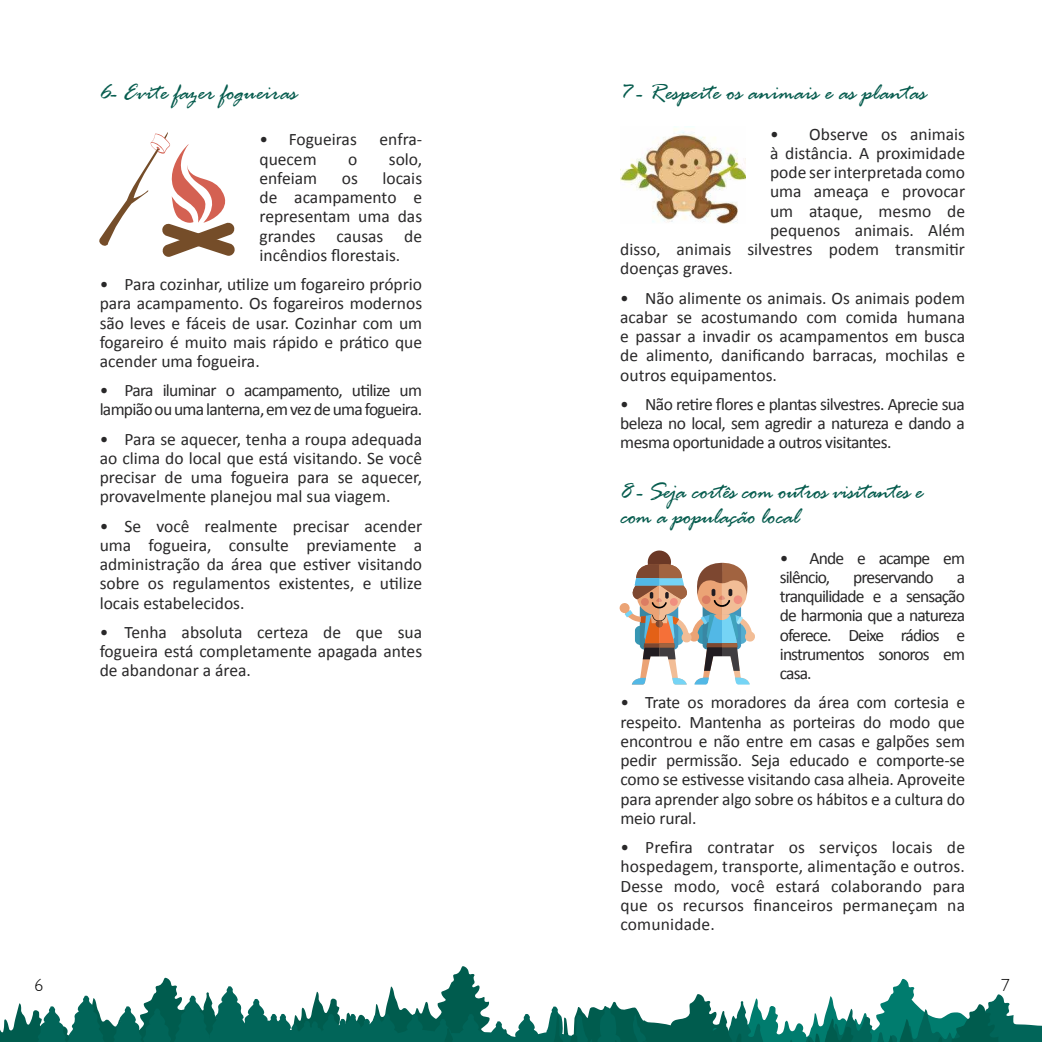
<style>
.page{position:relative;width:1042px;height:1042px;background:#fff}
.page>*{position:absolute;margin:0;border:0;box-sizing:border-box;transform-origin:0 0}
.t1{font:italic 24.5px "Rage";color:#065c4e}
.t2{font:italic 24.5px/24.5px "Rage";letter-spacing:-.02em;color:#065c4e}
.t3{font:17.5px/19.2px "Calibri";color:#292829;text-align:justify}
.t4{font:17.5px/19.2px "Calibri";letter-spacing:-.04em;color:#292829}
.t5{font:17.5px/19.2px "Calibri";letter-spacing:-.05em;color:#292829}
.t6{font:300 17.5px "Humanist 521 BT";color:#000101}
.t7{font:300 17.5px "Humanist 521 BT";color:#000}
</style>
<div class="page">
<svg style="left:0;top:966px;width:1042px;height:76px"></svg>
<svg style="left:99px;top:132px;width:136px;height:125px"></svg>
<svg style="left:619px;top:603px;width:11px;height:10px"></svg>
<svg style="left:622px;top:550px;width:133px;height:134px"></svg>
<img style="left:620px;top:126px;width:125px;height:98px">
<h1 class="t1" style="left:99px;top:79px;width:199px">6- Evite fazer fogueiras</h1>
<h1 class="t1" style="left:620px;top:79px;width:308px">7 - Respeite os animais e as plantas</h1>
<p class="t3" style="left:259px;top:130px;width:99px">• Fogueiras</p>
<p class="t3" style="left:379px;top:130px;width:44px">enfra-</p>
<p class="t3" style="left:259px;top:149px;width:59px">quecem</p>
<p class="t3" style="left:348px;top:149px;width:11px">o</p>
<p class="t3" style="left:389px;top:149px;width:35px">solo,</p>
<p class="t3" style="left:259px;top:168px;width:59px">enfeiam</p>
<p class="t3" style="left:342px;top:168px;width:18px">os</p>
<p class="t3" style="left:259px;top:168px;width:164px;text-indent:123px">locais de acampamento e representam uma das grandes causas de incêndios florestais.</p>
<p class="t3" style="left:100px;top:275px;width:324px">• Para cozinhar, utilize um fogareiro próprio para acampamento. Os fogareiros modernos são leves e fáceis de usar. Cozinhar com um fogareiro é muito mais rápido e prático que acender uma fogueira.</p>
<p class="t4" style="left:100px;top:381px;width:324px">• Para iluminar o acampamento, utilize um lampião ou uma lanterna, em vez de uma fogueira.</p>
<p class="t3" style="left:100px;top:429px;width:324px">• Para se aquecer, tenha a roupa adequada ao clima do local que está visitando. Se você precisar de uma fogueira para se aquecer, provavelmente planejou mal sua viagem.</p>
<p class="t3" style="left:100px;top:516px;width:324px">• Se você realmente precisar acender uma fogueira, consulte previamente a administração da área que estiver visitando sobre os regulamentos existentes, e utilize locais estabelecidos.</p>
<p class="t3" style="left:100px;top:622px;width:324px">• Tenha absoluta certeza de que sua fogueira está completamente apagada antes de abandonar a área.</p>
<p class="t3" style="left:770px;top:124px;width:196px">• Observe os animais</p>
<p class="t3" style="left:770px;top:144px;width:196px">à distância. A proximidade</p>
<p class="t3" style="left:770px;top:163px;width:196px">pode ser interpretada como</p>
<p class="t3" style="left:770px;top:182px;width:196px">uma ameaça e provocar</p>
<p class="t3" style="left:770px;top:201px;width:196px">um ataque, mesmo de</p>
<p class="t3" style="left:770px;top:221px;width:196px">pequenos animais. Além</p>
<p class="t3" style="left:620px;top:240px;width:346px">disso, animais silvestres podem transmitir</p>
<p class="t3" style="left:620px;top:259px;width:114px">doenças graves.</p>
<p class="t3" style="left:620px;top:288px;width:346px">• Não alimente os animais. Os animais podem acabar se acostumando com comida humana e passar a invadir os acampamentos em busca de alimento, danificando barracas, mochilas e outros equipamentos.</p>
<p class="t3" style="left:620px;top:394px;width:346px">• Não retire flores e plantas silvestres. Aprecie sua beleza no local, sem agredir a natureza e dando a mesma oportunidade a outros visitantes.</p>
<h1 class="t2" style="left:620px;top:481px;width:304px">8 - Seja cortês com outros visitantes e com a população local</h1>
<p class="t5" style="left:780px;top:548px;width:187px">• Ande e acampe em silêncio,</p>
<p class="t5" style="left:853px;top:567px;width:82px">preservando</p>
<p class="t3" style="left:780px;top:567px;width:187px;text-indent:177px">a tranquilidade e a sensação de harmonia que a natureza oferece. Deixe rádios e instrumentos sonoros em casa.</p>
<p class="t3" style="left:620px;top:693px;width:346px">• Trate os moradores da área com cortesia e respeito. Mantenha as porteiras do modo que encontrou e não entre em casas e galpões sem pedir permissão. Seja educado e comporte-se como se estivesse visitando casa alheia. Aproveite para aprender algo sobre os hábitos e a cultura do meio rural.</p>
<p class="t3" style="left:620px;top:837px;width:346px">• Prefira contratar os serviços locais de hospedagem, transporte, alimentação e outros.<br>Desse modo, você estará colaborando para que os recursos financeiros permaneçam na comunidade.</p>
<p class="t6" style="left:35px;top:974px;width:10px">6</p>
<p class="t7" style="left:1001px;top:974px;width:10px">7</p>
</div>
